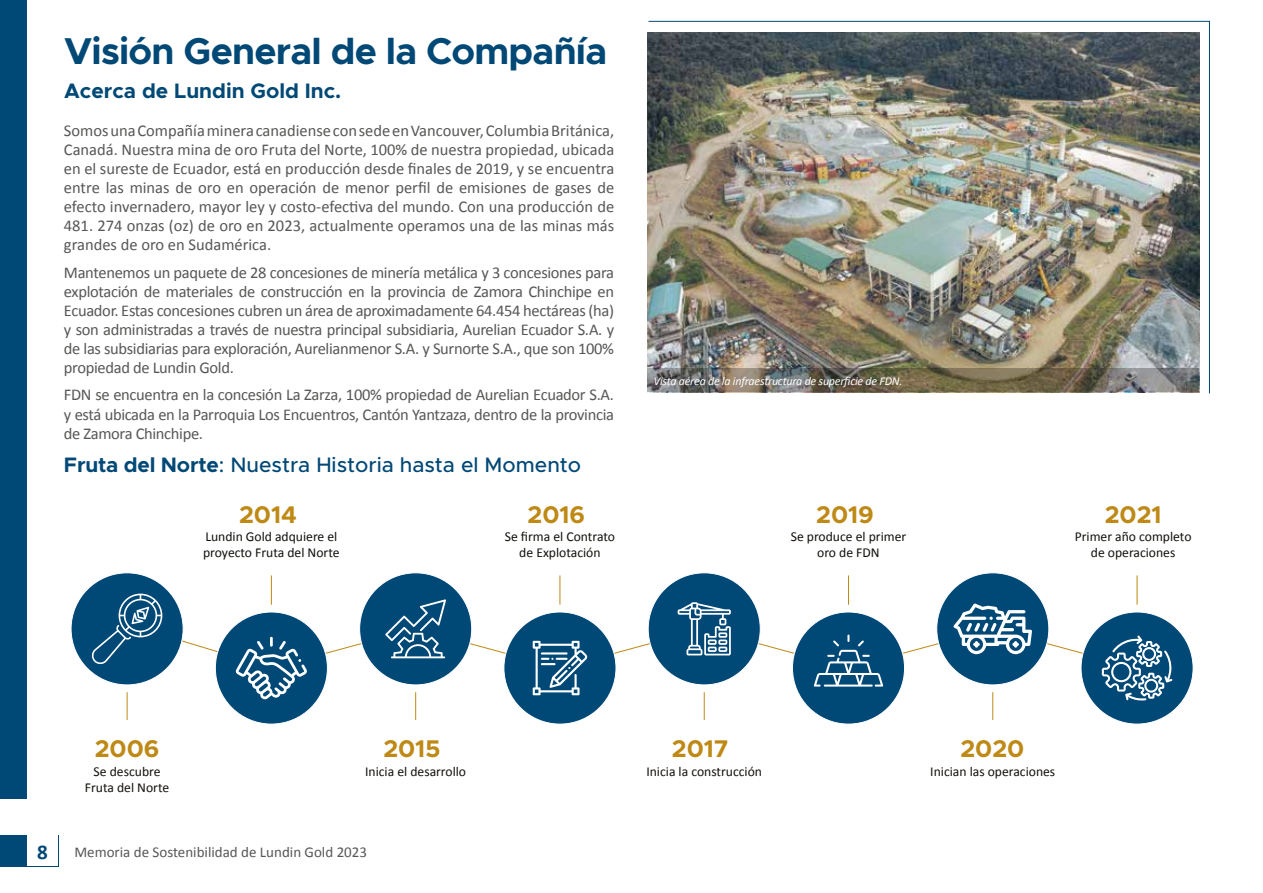
<style>
.page{position:relative;width:1263px;height:893px;background:#fff}
.page>*{position:absolute;margin:0;border:0;box-sizing:border-box;transform-origin:0 0}
.t1{font:700 37.5px "Metropolis";letter-spacing:-.02em;color:#004876}
.t2{font:700 24.3px "Metropolis";color:#be8915}
.t3{font:500 21px "Metropolis";color:#004876}
.t4{font:700 21px "Metropolis";color:#004876}
.t5{font:700 21px "Calibri";color:#004876}
.t6{font:16.5px/19px "Calibri";letter-spacing:-.02em;color:#575756;text-align:justify}
.t7{font:15px "Calibri";color:#575756}
.t8{font:13.65px/16.4px "Calibri";color:#13110c;text-align:center}
.t9{font:italic 12px "Calibri";letter-spacing:-.02em;color:#fff}
.s1{font-weight:700}
</style>
<div class="page">
<div style="left:0;top:835px;width:58px;height:32px;background:#004876"></div>
<div style="left:27px;top:836px;width:31px;height:30px;background:#fff"></div>
<div style="left:0;top:0;width:27px;height:798px;background:#004876"></div>
<hr style="left:848px;top:575px;width:1px;height:30px;background:#be8915">
<hr style="left:560px;top:575px;width:1px;height:30px;background:#be8915">
<hr style="left:271px;top:575px;width:1px;height:30px;background:#be8915">
<div style="left:937px;top:573px;width:112px;height:112px;background:#004876;border-radius:50%"></div>
<div style="left:648px;top:573px;width:112px;height:112px;background:#004876;border-radius:50%"></div>
<div style="left:360px;top:573px;width:112px;height:112px;background:#004876;border-radius:50%"></div>
<div style="left:71px;top:573px;width:112px;height:112px;background:#004876;border-radius:50%"></div>
<hr style="left:1137px;top:575px;width:1px;height:30px;background:#be8915">
<div style="left:1081px;top:612px;width:112px;height:112px;background:#004876;border-radius:50%"></div>
<svg style="left:91px;top:594px;width:1081px;height:126px"></svg>
<svg style="left:648px;top:21px;width:562px;height:373px"></svg>
<img style="left:647px;top:33px;width:552px;height:336px">
<svg style="left:647px;top:369px;width:552px;height:23px;background:#716c5d"></svg>
<h1 class="t1" style="left:64px;top:27px;width:544px">Visión General de la Compañía</h1>
<p class="t4" style="left:64px;top:77px;width:279px">Acerca de Lundin Gold Inc.</p>
<p class="t6" style="left:64px;top:121px;width:552px">Somos una Compañía minera canadiense con sede en Vancouver, Columbia Británica, Canadá. Nuestra mina de oro Fruta del Norte, 100% de nuestra propiedad, ubicada en el sureste de Ecuador, está en producción desde finales de 2019, y se encuentra entre las minas de oro en operación de menor perfil de emisiones de gases de efecto invernadero, mayor ley y costo-efectiva del mundo. Con una producción de 481. 274 onzas (oz) de oro en 2023, actualmente operamos una de las minas más grandes de oro en Sudamérica.</p>
<p class="t6" style="left:64px;top:263px;width:552px">Mantenemos un paquete de 28 concesiones de minería metálica y 3 concesiones para explotación de materiales de construcción en la provincia de Zamora Chinchipe en Ecuador. Estas concesiones cubren un área de aproximadamente 64.454 hectáreas (ha) y son administradas a través de nuestra principal subsidiaria, Aurelian Ecuador S.A. y de las subsidiarias para exploración, Aurelianmenor S.A. y Surnorte S.A., que son 100% propiedad de Lundin Gold.</p>
<p class="t6" style="left:64px;top:385px;width:552px">FDN se encuentra en la concesión La Zarza, 100% propiedad de Aurelian Ecuador S.A. y está ubicada en la Parroquia Los Encuentros, Cantón Yantzaza, dentro de la provincia de Zamora Chinchipe.</p>
<p class="t3" style="left:64px;top:452px;width:519px"><span class="s1">Fruta del Norte</span>: Nuestra Historia hasta el Momento</p>
<h2 class="t2" style="left:239px;top:499px;width:59px">2014</h2>
<p class="t8" style="left:203px;top:528px;width:138px;text-align:left">Lundin Gold adquiere el proyecto Fruta del Norte</p>
<h2 class="t2" style="left:528px;top:499px;width:59px">2016</h2>
<p class="t8" style="left:505px;top:528px;width:112px">Se firma el Contrato de Explotación</p>
<p class="t9" style="left:653px;top:373px;width:250px">Vista aérea de la infraestructura de superficie de FDN.</p>
<h2 class="t2" style="left:816px;top:499px;width:59px">2019</h2>
<p class="t8" style="left:791px;top:528px;width:117px">Se produce el primer oro de FDN</p>
<h2 class="t2" style="left:1105px;top:499px;width:58px">2021</h2>
<p class="t8" style="left:1075px;top:528px;width:118px">Primer año completo de operaciones</p>
<h2 class="t2" style="left:95px;top:734px;width:66px">2006</h2>
<h2 class="t2" style="left:383px;top:734px;width:58px">2015</h2>
<h2 class="t2" style="left:672px;top:734px;width:58px">2017</h2>
<h2 class="t2" style="left:960px;top:734px;width:65px">2020</h2>
<p class="t8" style="left:85px;top:763px;width:86px">Se descubre<br>Fruta del Norte</p>
<p class="t8" style="left:365px;top:763px;width:102px">Inicia el desarrollo</p>
<p class="t8" style="left:646px;top:763px;width:117px">Inicia la construcción</p>
<p class="t8" style="left:930px;top:763px;width:127px">Inician las operaciones</p>
<p class="t5" style="left:37px;top:838px;width:12px">8</p>
<p class="t7" style="left:74px;top:842px;width:294px">Memoria de Sostenibilidad de Lundin Gold 2023</p>
</div>
